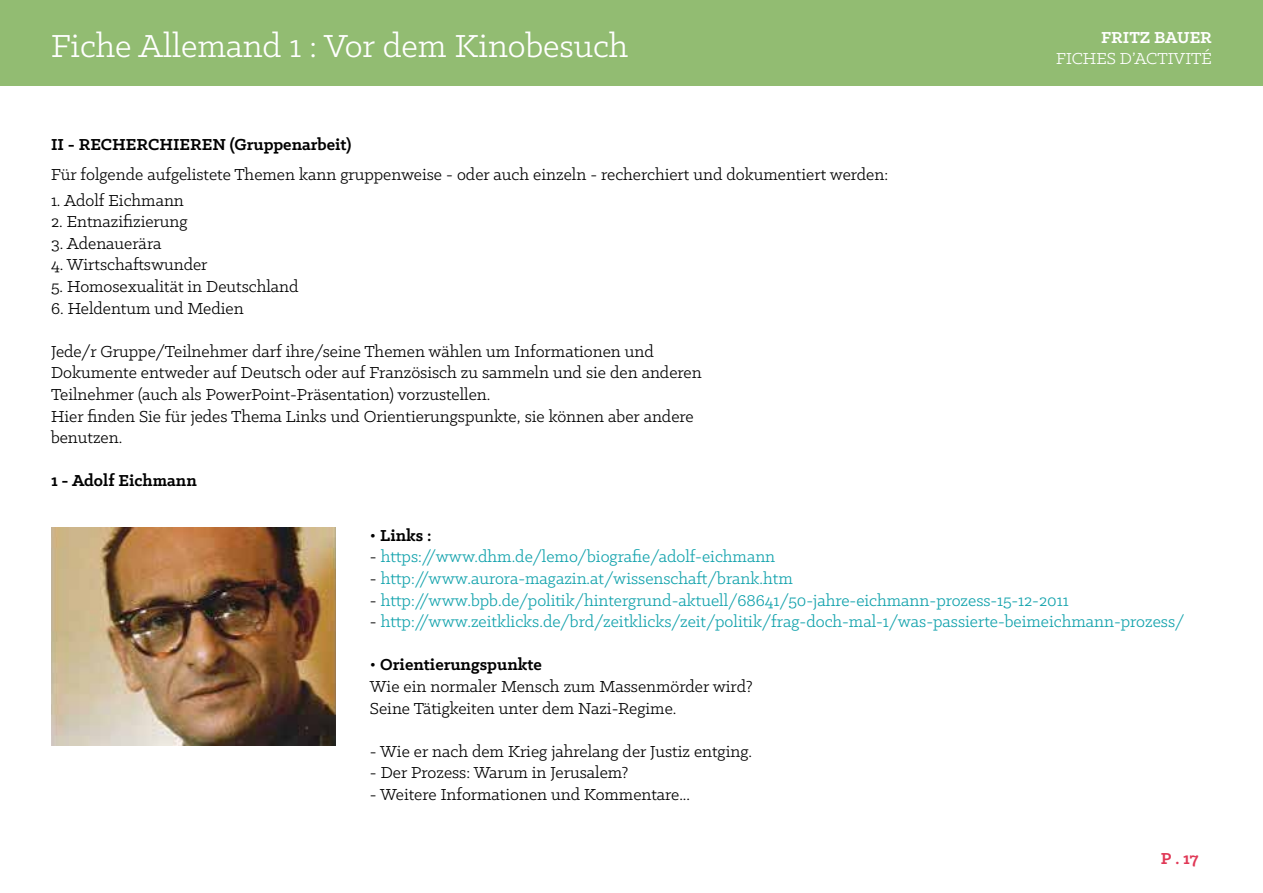
<style>
.page{position:relative;width:1263px;height:893px;background:#fff}
.page>*{position:absolute;margin:0;border:0;box-sizing:border-box;transform-origin:0 0}
.t1{font:36px "Klinic Slab";color:#fff}
.t2{font:18px/21.6px "Klinic Slab";color:#000}
.t3{font:18px "Klinic Slab";color:#11a2ac}
.t4{font:700 18px "Klinic Slab";color:#000}
.t5{font:18px "Klinic Slab";color:#fff}
.t6{font:700 18px "Klinic Slab";color:#fff}
.t7{font:700 18px "Klinic Slab";color:#e03856}
.s1{font-weight:400}
.s2{color:#000}
.s3{font-weight:700}
</style>
<div class="page">
<div style="left:0;top:0;width:1263px;height:85px;background:#92bc72"></div>
<img style="left:51px;top:527px;width:285px;height:218px">
<h1 class="t1" style="left:51px;top:23px;width:579px">Fiche Allemand 1 : Vor dem Kinobesuch</h1>
<p class="t4" style="left:51px;top:132px;width:302px">II - RECHERCHIEREN (Gruppenarbeit)</p>
<p class="t2" style="left:51px;top:163px;width:838px">Für folgende aufgelistete Themen kann gruppenweise - oder auch einzeln - recherchiert und dokumentiert werden:</p>
<p class="t2" style="left:51px;top:189px;width:134px">1. Adolf Eichmann</p>
<p class="t2" style="left:51px;top:210px;width:138px">2. Entnazifizierung</p>
<p class="t2" style="left:51px;top:232px;width:112px">3. Adenauerära</p>
<p class="t2" style="left:51px;top:253px;width:158px">4. Wirtschaftswunder</p>
<p class="t2" style="left:51px;top:275px;width:249px">5. Homosexualität in Deutschland</p>
<p class="t2" style="left:51px;top:297px;width:194px">6. Heldentum und Medien</p>
<p class="t2" style="left:51px;top:340px;width:652px">Jede/r Gruppe/Teilnehmer darf ihre/seine Themen wählen um Informationen und Dokumente entweder auf Deutsch oder auf Französisch zu sammeln und sie den anderen Teilnehmer (auch als PowerPoint-Präsentation) vorzustellen.<br>Hier finden Sie für jedes Thema Links und Orientierungspunkte, sie können aber andere benutzen.</p>
<p class="t4" style="left:51px;top:469px;width:147px">1 - Adolf Eichmann</p>
<p class="t6" style="left:1101px;top:25px;width:112px">FRITZ BAUER</p>
<p class="t5" style="left:1056px;top:47px;width:157px">FICHES D’ACTIVITÉ</p>
<p class="t4" style="left:370px;top:523px;width:63px"><span class="s1">•</span> Links :</p>
<p class="t3" style="left:370px;top:545px;width:407px"><span class="s2">-</span> https://www.dhm.de/lemo/biografie/adolf-eichmann</p>
<p class="t3" style="left:370px;top:567px;width:424px"><span class="s2">-</span> http://www.aurora-magazin.at/wissenschaft/brank.htm</p>
<p class="t3" style="left:370px;top:589px;width:700px"><span class="s2">-</span> http://www.bpb.de/politik/hintergrund-aktuell/68641/50-jahre-eichmann-prozess-15-12-2011</p>
<p class="t3" style="left:370px;top:610px;width:816px"><span class="s2">-</span> http://www.zeitklicks.de/brd/zeitklicks/zeit/politik/frag-doch-mal-1/was-passierte-beimeichmann-prozess/</p>
<p class="t2" style="left:370px;top:653px;width:384px">• <span class="s3">Orientierungspunkte<br></span>Wie ein normaler Mensch zum Massenmörder wird?<br>Seine Tätigkeiten unter dem Nazi-Regime.</p>
<p class="t2" style="left:370px;top:740px;width:384px">- Wie er nach dem Krieg jahrelang der Justiz entging.</p>
<p class="t2" style="left:370px;top:761px;width:260px">- Der Prozess: Warum in Jerusalem?</p>
<p class="t2" style="left:370px;top:783px;width:322px">- Weitere Informationen und Kommentare...</p>
<p class="t7" style="left:1161px;top:847px;width:39px">P . 17</p>
</div>
